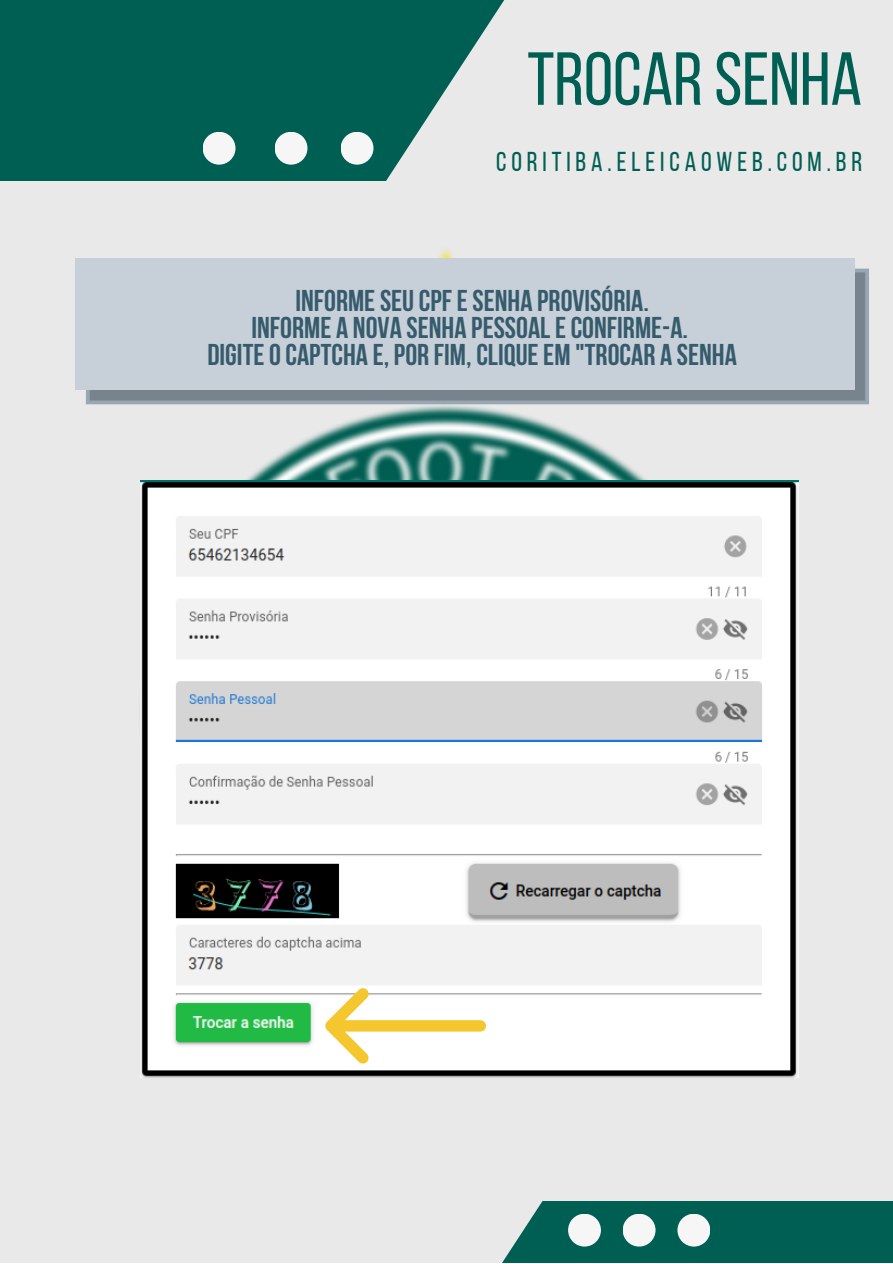
<style>
.page{position:relative;width:893px;height:1264px;background:#fff}
.page>*{position:absolute;margin:0;border:0;box-sizing:border-box;transform-origin:0 0}
.t1{font:75px "Bebas Neue";color:#005f53}
.t2{font:700 30px "Bebas Neue";color:#365b6d}
.t3{font:27.15px "Bebas Neue";letter-spacing:.18em;color:#005f53}
</style>
<div class="page">
<div style="left:0;top:0;width:892px;height:1262px;background:#e9e9e9"></div>
<div style="left:502px;top:1201px;width:390px;height:61px;background:#005f53"></div>
<div style="left:0;top:0;width:311px;height:181px;background:#005f53"></div>
<svg style="left:311px;top:0;width:194px;height:181px"></svg>
<div style="left:340px;top:132px;width:33px;height:33px;background:#f6f6f6;border-radius:50%"></div>
<div style="left:274px;top:132px;width:33px;height:33px;background:#f6f6f6;border-radius:50%"></div>
<div style="left:203px;top:132px;width:32px;height:33px;background:#f6f6f6;border-radius:50%"></div>
<div style="left:568px;top:1213px;width:33px;height:33px;background:#f6f6f6;border-radius:50%"></div>
<div style="left:622px;top:1213px;width:33px;height:33px;background:#f6f6f6;border-radius:50%"></div>
<div style="left:677px;top:1213px;width:33px;height:33px;background:#f6f6f6;border-radius:50%"></div>
<img style="left:86px;top:248px;width:783px;height:815px">
<img style="left:141px;top:481px;width:657px;height:596px">
<svg style="left:86px;top:268px;width:782px;height:136px;background:#808c96"></svg>
<div style="left:75px;top:258px;width:779px;height:132px;background:#c7d0d8"></div>
<svg style="left:325px;top:988px;width:161px;height:75px;background:#fbf0cd"></svg>
<p class="t1" style="left:527px;top:49px;width:336px">TROCARSENHA</p>
<p class="t3" style="left:496px;top:151px;width:367px">CORITIBA.ELEICAOWEB.COM.BR</p>
<p class="t2" style="left:295px;top:288px;width:355px">INFORMESEUCPFESENHA PROVISÓRIA.</p>
<p class="t2" style="left:251px;top:315px;width:438px">INFORME A NOVA SENHA PESSOALECONFIRME-A.</p>
<p class="t2" style="left:207px;top:342px;width:531px">DIGITEOCAPTCHA E, POR FIM, CLIQUEEM "TROCAR A SENHA</p>
</div>
